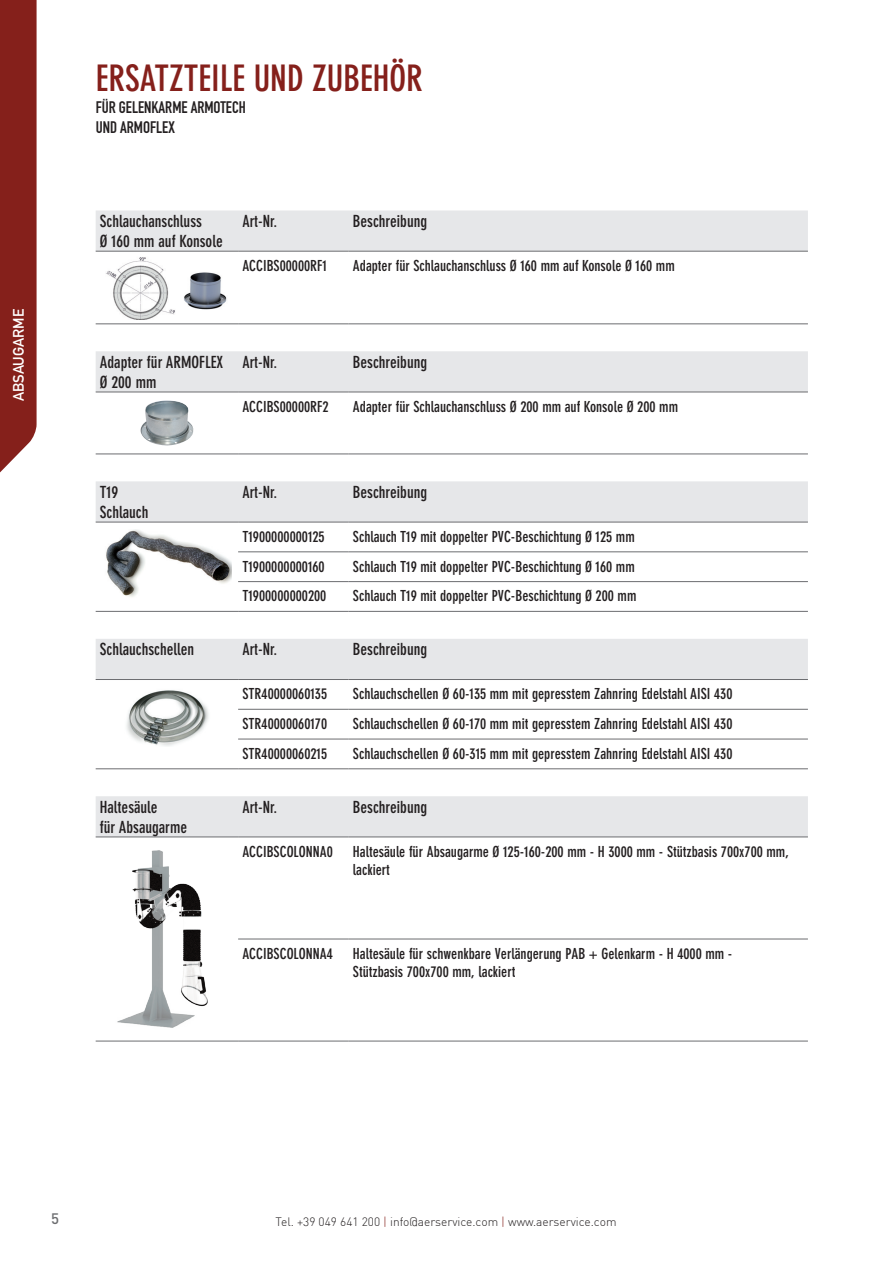
<style>
.page{position:relative;width:893px;height:1263px;background:#fff}
.page>*{position:absolute;margin:0;border:0;box-sizing:border-box;transform-origin:0 0}
.t1{font:700 condensed 36px "DIN Neuzeit Grotesk";color:#85201b}
.t2{font:700 condensed 16.5px "DIN Neuzeit Grotesk";color:#231f20}
.t3{font:700 condensed 16.5px "DIN Neuzeit Grotesk";color:#231f20;scale:.96 1}
.t4{font:16.5px "DIN Engschrift Alternate";color:#231f20}
.t5{font:700 condensed 15px/18px "DIN Neuzeit Grotesk";color:#231f20}
.t6{font:15px "DIN Mittelschrift";color:#fff}
.t7{font:500 15px "DIN Pro";color:#6c6d70}
.t8{font:300 12px "DIN";color:#231f20}
.s1{color:#85201b}
</style>
<div class="page">
<div style="left:0;top:0;width:37px;height:473px;background:#85201b"></div>
<div style="left:96px;top:210px;width:712px;height:41px;background:#e6e7e9"></div>
<hr style="left:96px;top:251px;width:142px;height:1px;background:#6c6d70">
<hr style="left:238px;top:251px;width:111px;height:1px;background:#6c6d70">
<hr style="left:349px;top:251px;width:459px;height:1px;background:#6c6d70">
<hr style="left:96px;top:324px;width:142px;height:1px;background:#6c6d70">
<hr style="left:238px;top:324px;width:111px;height:1px;background:#6c6d70">
<hr style="left:349px;top:324px;width:459px;height:1px;background:#6c6d70">
<img style="left:184px;top:272px;width:43px;height:37px">
<img style="left:106px;top:257px;width:69px;height:63px">
<div style="left:96px;top:351px;width:712px;height:41px;background:#e6e7e9"></div>
<hr style="left:96px;top:392px;width:142px;height:1px;background:#6c6d70">
<hr style="left:238px;top:392px;width:111px;height:1px;background:#6c6d70">
<hr style="left:349px;top:392px;width:459px;height:1px;background:#6c6d70">
<hr style="left:96px;top:454px;width:142px;height:1px;background:#6c6d70">
<hr style="left:238px;top:454px;width:111px;height:1px;background:#6c6d70">
<hr style="left:349px;top:454px;width:459px;height:1px;background:#6c6d70">
<img style="left:140px;top:400px;width:54px;height:46px">
<div style="left:96px;top:481px;width:712px;height:41px;background:#e6e7e9"></div>
<hr style="left:96px;top:611px;width:142px;height:1px;background:#6c6d70">
<hr style="left:238px;top:522px;width:111px;height:1px;background:#6c6d70">
<hr style="left:349px;top:522px;width:459px;height:1px;background:#6c6d70">
<hr style="left:238px;top:552px;width:111px;height:1px;background:#6c6d70">
<hr style="left:349px;top:552px;width:459px;height:1px;background:#6c6d70">
<hr style="left:238px;top:581px;width:111px;height:1px;background:#6c6d70">
<hr style="left:349px;top:581px;width:459px;height:1px;background:#6c6d70">
<hr style="left:238px;top:611px;width:111px;height:1px;background:#6c6d70">
<hr style="left:349px;top:611px;width:459px;height:1px;background:#6c6d70">
<hr style="left:96px;top:522px;width:142px;height:1px;background:#6c6d70">
<img style="left:106px;top:529px;width:125px;height:68px">
<div style="left:96px;top:639px;width:712px;height:40px;background:#e6e7e9"></div>
<hr style="left:96px;top:768px;width:142px;height:1px;background:#6c6d70">
<hr style="left:238px;top:679px;width:111px;height:1px;background:#6c6d70">
<hr style="left:349px;top:679px;width:459px;height:1px;background:#6c6d70">
<hr style="left:238px;top:709px;width:111px;height:1px;background:#6c6d70">
<hr style="left:349px;top:709px;width:459px;height:1px;background:#6c6d70">
<hr style="left:238px;top:739px;width:111px;height:1px;background:#6c6d70">
<hr style="left:349px;top:739px;width:459px;height:1px;background:#6c6d70">
<hr style="left:238px;top:768px;width:111px;height:1px;background:#6c6d70">
<hr style="left:349px;top:768px;width:459px;height:1px;background:#6c6d70">
<hr style="left:96px;top:679px;width:142px;height:1px;background:#6c6d70">
<img style="left:126px;top:690px;width:83px;height:56px">
<div style="left:96px;top:796px;width:712px;height:41px;background:#e6e7e9"></div>
<hr style="left:96px;top:837px;width:142px;height:1px;background:#6c6d70">
<hr style="left:96px;top:1041px;width:142px;height:1px;background:#6c6d70">
<hr style="left:238px;top:837px;width:111px;height:1px;background:#6c6d70">
<hr style="left:349px;top:837px;width:459px;height:1px;background:#6c6d70">
<hr style="left:238px;top:939px;width:111px;height:1px;background:#6c6d70">
<hr style="left:349px;top:939px;width:459px;height:1px;background:#6c6d70">
<hr style="left:238px;top:1041px;width:111px;height:1px;background:#6c6d70">
<hr style="left:349px;top:1041px;width:459px;height:1px;background:#6c6d70">
<img style="left:117px;top:850px;width:91px;height:178px">
<p class="t6" style="left:10px;top:401px;width:94px;rotate:-90deg">ABSAUGARME</p>
<p class="t1" style="left:96px;top:57px;width:329px">ERSATZTEILE UND ZUBEHÖR</p>
<p class="t4" style="left:96px;top:98px;width:152px">FÜR GELENKARME ARMOTECH</p>
<p class="t4" style="left:96px;top:118px;width:81px">UND ARMOFLEX</p>
<p class="t2" style="left:100px;top:212px;width:104px">Schlauchanschluss</p>
<p class="t2" style="left:100px;top:231px;width:124px">Ø 160 mm auf Konsole</p>
<p class="t3" style="left:242px;top:212px;width:38px">Art-Nr.</p>
<p class="t2" style="left:353px;top:212px;width:76px">Beschreibung</p>
<p class="t5" style="left:242px;top:257px;width:86px">ACCIBS00000RF1</p>
<p class="t5" style="left:353px;top:257px;width:323px">Adapter für Schlauchanschluss Ø 160 mm auf Konsole Ø 160 mm</p>
<p class="t2" style="left:100px;top:352px;width:125px">Adapter für ARMOFLEX</p>
<p class="t2" style="left:100px;top:372px;width:58px">Ø 200 mm</p>
<p class="t3" style="left:242px;top:352px;width:38px">Art-Nr.</p>
<p class="t2" style="left:353px;top:352px;width:76px">Beschreibung</p>
<p class="t5" style="left:242px;top:398px;width:88px">ACCIBS00000RF2</p>
<p class="t5" style="left:353px;top:398px;width:327px">Adapter für Schlauchanschluss Ø 200 mm auf Konsole Ø 200 mm</p>
<p class="t2" style="left:100px;top:483px;width:20px">T19</p>
<p class="t2" style="left:100px;top:502px;width:50px">Schlauch</p>
<p class="t3" style="left:242px;top:483px;width:38px">Art-Nr.</p>
<p class="t2" style="left:353px;top:483px;width:76px">Beschreibung</p>
<p class="t5" style="left:242px;top:528px;width:84px">T1900000000125</p>
<p class="t5" style="left:353px;top:528px;width:283px">Schlauch T19 mit doppelter PVC-Beschichtung Ø 125 mm</p>
<p class="t5" style="left:242px;top:557px;width:84px">T1900000000160</p>
<p class="t5" style="left:353px;top:557px;width:283px">Schlauch T19 mit doppelter PVC-Beschichtung Ø 160 mm</p>
<p class="t5" style="left:242px;top:587px;width:85px">T1900000000200</p>
<p class="t5" style="left:353px;top:587px;width:285px">Schlauch T19 mit doppelter PVC-Beschichtung Ø 200 mm</p>
<p class="t2" style="left:100px;top:640px;width:96px">Schlauchschellen</p>
<p class="t3" style="left:242px;top:640px;width:38px">Art-Nr.</p>
<p class="t2" style="left:353px;top:640px;width:76px">Beschreibung</p>
<p class="t5" style="left:242px;top:685px;width:86px">STR40000060135</p>
<p class="t5" style="left:353px;top:685px;width:381px">Schlauchschellen Ø 60-135 mm mit gepresstem Zahnring Edelstahl AISI 430</p>
<p class="t5" style="left:242px;top:715px;width:86px">STR40000060170</p>
<p class="t5" style="left:353px;top:715px;width:381px">Schlauchschellen Ø 60-170 mm mit gepresstem Zahnring Edelstahl AISI 430</p>
<p class="t5" style="left:242px;top:745px;width:86px">STR40000060215</p>
<p class="t5" style="left:353px;top:745px;width:381px">Schlauchschellen Ø 60-315 mm mit gepresstem Zahnring Edelstahl AISI 430</p>
<p class="t2" style="left:100px;top:797px;width:59px">Haltesäule</p>
<p class="t2" style="left:100px;top:817px;width:89px">für Absaugarme</p>
<p class="t3" style="left:242px;top:797px;width:38px">Art-Nr.</p>
<p class="t2" style="left:353px;top:797px;width:76px">Beschreibung</p>
<p class="t5" style="left:242px;top:842px;width:92px">ACCIBSCOLONNA0</p>
<p class="t5" style="left:353px;top:842px;width:438px">Haltesäule für Absaugarme Ø 125-160-200 mm - H 3000 mm - Stützbasis 700x700 mm, lackiert</p>
<p class="t5" style="left:242px;top:945px;width:92px">ACCIBSCOLONNA4</p>
<p class="t5" style="left:353px;top:945px;width:381px">Haltesäule für schwenkbare Verlängerung PAB + Gelenkarm - H 4000 mm -</p>
<p class="t5" style="left:353px;top:963px;width:164px">Stützbasis 700x700 mm, lackiert</p>
<p class="t7" style="left:51px;top:1209px;width:9px">5</p>
<p class="t7" style="left:51px;top:1210px;width:9px">6</p>
<p class="t8" style="left:276px;top:1214px;width:342px">Tel. +39 049 641 200 <span class="s1">|</span> info@aerservice.com <span class="s1">|</span> www.aerservice.com</p>
</div>
